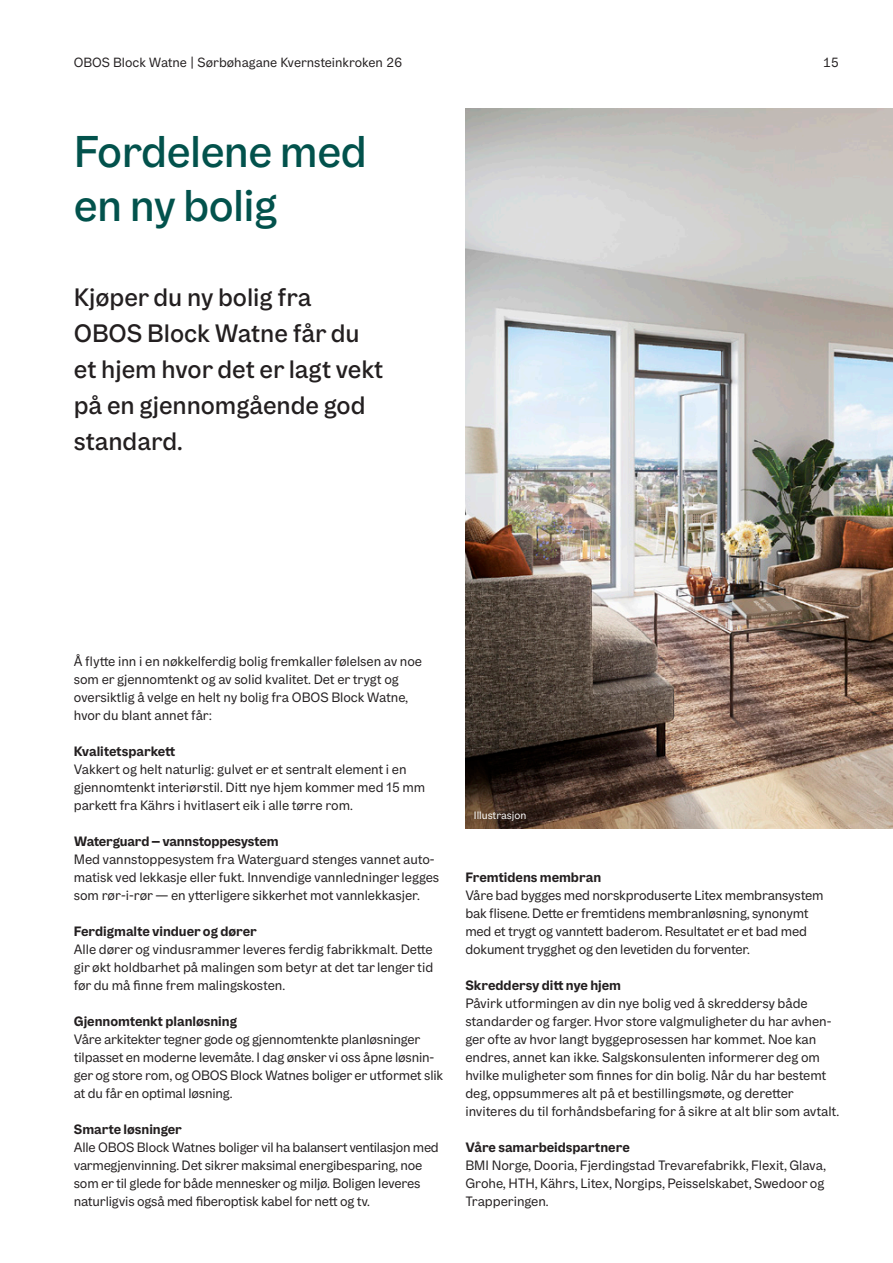
<style>
.page{position:relative;width:893px;height:1263px;background:#fff}
.page>*{position:absolute;margin:0;border:0;box-sizing:border-box;transform-origin:0 0}
.t1{font:500 45px/54px "OBOS Text";letter-spacing:-.01em;color:#02524c}
.t2{font:500 25.5px/36px "OBOS Text";color:#231f20}
.t3{font:13.65px/18px "OBOS Text";letter-spacing:-.01em;color:#231f20}
.t4{font:700 13.65px "OBOS Text";color:#231f20}
.t5{font:13.5px "OBOS Text";color:#231f20}
.t6{font:10.8px "OBOS Text";color:#fff}
</style>
<div class="page">
<img style="left:465px;top:108px;width:428px;height:720px">
<p class="t5" style="left:74px;top:54px;width:330px">OBOS Block Watne | Sørbøhagane Kvernsteinkroken 26</p>
<p class="t5" style="left:823px;top:54px;width:18px">15</p>
<h1 class="t1" style="left:74px;top:124px;width:295px">Fordelene med en ny bolig</h1>
<h2 class="t2" style="left:74px;top:279px;width:311px">Kjøper du ny bolig fra<br>OBOS Block Watne får du et hjem hvor det er lagt vekt på en gjennomgående god standard.</h2>
<p class="t3" style="left:74px;top:652px;width:350px">Å flytte inn i en nøkkelferdig bolig fremkaller følelsen av noe som er gjennomtenkt og av solid kvalitet. Det er trygt og oversiktlig å velge en helt ny bolig fra OBOS Block Watne, hvor du blant annet får:</p>
<p class="t4" style="left:74px;top:743px;width:103px">Kvalitetsparkett</p>
<p class="t3" style="left:74px;top:760px;width:353px">Vakkert og helt naturlig: gulvet er et sentralt element i en gjennomtenkt interiørstil. Ditt nye hjem kommer med 15 mm parkett fra Kährs i hvitlasert eik i alle tørre rom.</p>
<p class="t4" style="left:74px;top:832px;width:206px">Waterguard – vannstoppesystem</p>
<p class="t3" style="left:74px;top:850px;width:367px">Med vannstoppesystem fra Waterguard stenges vannet auto&shy;matisk ved lekkasje eller fukt. Innvendige vannledninger legges som rør-i-rør — en ytterligere sikkerhet mot vannlekkasjer.</p>
<p class="t4" style="left:74px;top:922px;width:185px">Ferdigmalte vinduer og dører</p>
<p class="t3" style="left:74px;top:940px;width:361px;text-align:justify">Alle dører og vindusrammer leveres ferdig fabrikkmalt. Dette gir økt holdbarhet på malingen som betyr at det tar lenger tid før du må finne frem malingskosten.</p>
<p class="t4" style="left:74px;top:1012px;width:165px">Gjennomtenkt planløsning</p>
<p class="t3" style="left:74px;top:1030px;width:371px">Våre arkitekter tegner gode og gjennomtenkte planløsninger tilpasset en moderne levemåte. I dag ønsker vi oss åpne løsnin&shy;ger og store rom, og OBOS Block Watnes boliger er utformet slik at du får en optimal løsning.</p>
<p class="t4" style="left:74px;top:1120px;width:110px">Smarte løsninger</p>
<p class="t3" style="left:74px;top:1138px;width:366px">Alle OBOS Block Watnes boliger vil ha balansert ventilasjon med varmegjenvinning. Det sikrer maksimal energibesparing, noe som er til glede for både mennesker og miljø. Boligen leveres naturligvis også med fiberoptisk kabel for nett og tv.</p>
<p class="t6" style="left:474px;top:808px;width:54px">Illustrasjon</p>
<p class="t4" style="left:465px;top:868px;width:137px">Fremtidens membran</p>
<p class="t3" style="left:465px;top:886px;width:360px">Våre bad bygges med norskproduserte Litex membransystem bak flisene. Dette er fremtidens membranløsning, synonymt med et trygt og vanntett baderom. Resultatet er et bad med dokument trygghet og den levetiden du forventer.</p>
<p class="t4" style="left:465px;top:976px;width:157px">Skreddersy ditt nye hjem</p>
<p class="t3" style="left:465px;top:994px;width:375px">Påvirk utformingen av din nye bolig ved å skreddersy både standarder og farger. Hvor store valgmuligheter du har avhen&shy;ger ofte av hvor langt byggeprosessen har kommet. Noe kan endres, annet kan ikke. Salgskonsulenten informerer deg om hvilke muligheter som finnes for din bolig. Når du har bestemt deg, oppsummeres alt på et bestillingsmøte, og deretter inviteres du til forhåndsbefaring for å sikre at alt blir som avtalt.</p>
<p class="t4" style="left:465px;top:1138px;width:166px">Våre samarbeidspartnere</p>
<p class="t3" style="left:465px;top:1156px;width:362px;text-align:justify">BMI Norge, Dooria, Fjerdingstad Trevarefabrikk, Flexit, Glava, Grohe, HTH, Kährs, Litex, Norgips, Peisselskabet, Swedoor og Trapperingen.</p>
</div>
